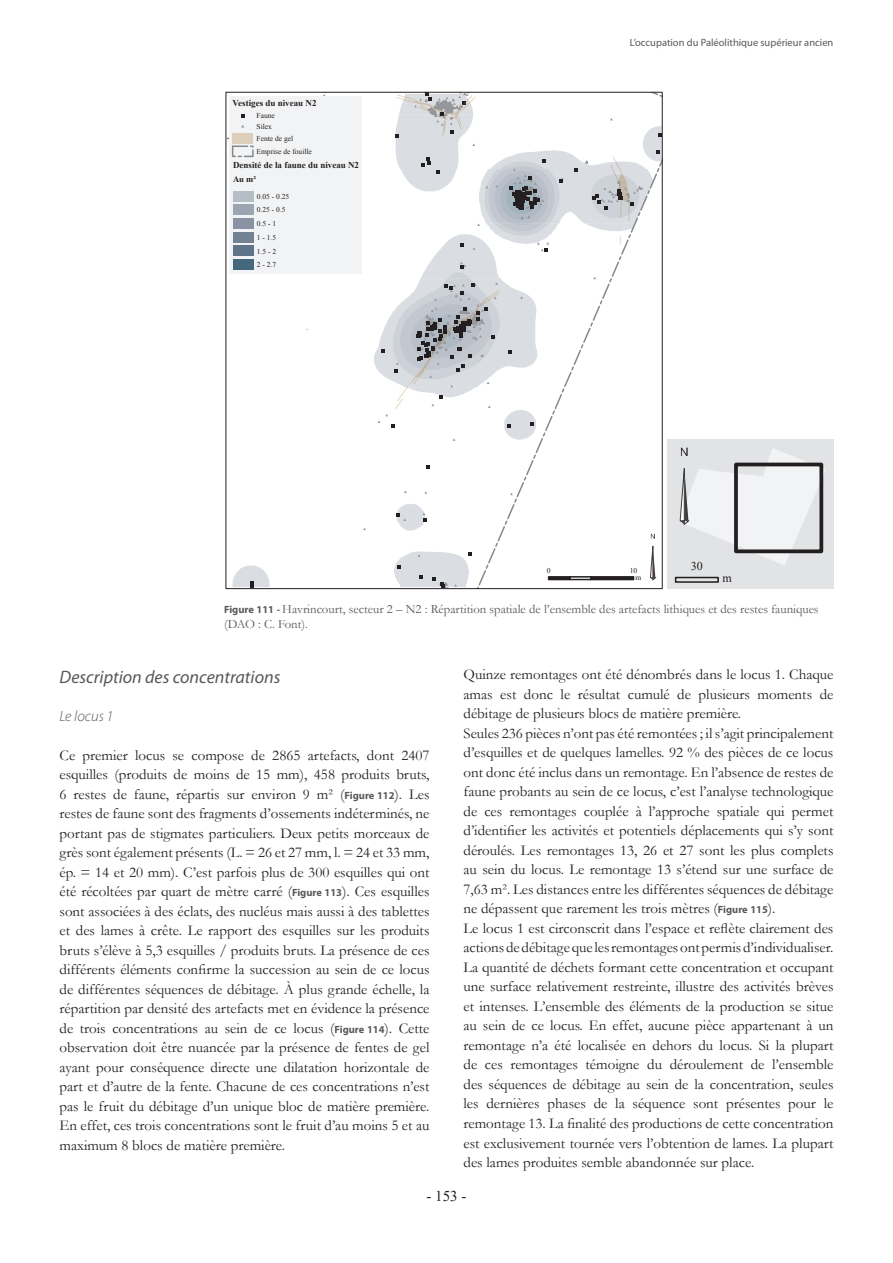
<style>
.page{position:relative;width:893px;height:1263px;background:#fff}
.page>*{position:absolute;margin:0;border:0;box-sizing:border-box;transform-origin:0 0}
.t1{font:italic 18px "Myriad Pro";color:#57585a}
.t2{font:15px/19.5px "Garamond";color:#231f20;text-align:justify}
.t3{font:italic 300 15px "Myriad Pro";color:#57585a}
.t4{font:15px "Times New Roman";color:#231f20}
.t5{font:12.75px/15.3px "Garamond";color:#57585a}
.t6{font:12px "Times New Roman";color:#231f20}
.t7{font:10.5px "Myriad Pro";color:#57585a}
.t8{font:700 9px "Times New Roman";color:#231f20}
.t9{font:700 8.7px "Times New Roman";color:#231f20}
.t10{font:7.5px/13.8px "Times New Roman";color:#231f20}
.s1{font-family:"Myriad Pro";font-weight:700;font-size:10.5px}
.s2{font-family:"Myriad Pro";font-weight:700;font-size:10.5px;color:#57585a}
</style>
<div class="page">
<svg style="left:225px;top:91px;width:438px;height:498px"></svg>
<svg style="left:378px;top:282px;width:133px;height:146px"></svg>
<svg style="left:585px;top:152px;width:58px;height:93px"></svg>
<svg style="left:393px;top:92px;width:86px;height:54px"></svg>
<div style="left:667px;top:439px;width:166px;height:149px;background:#e2e3e5"></div>
<div style="left:675px;top:577px;width:44px;height:6px;border:2px solid #231f20"></div>
<div style="left:229px;top:96px;width:132px;height:177px;background:#f2f3f4"></div>
<svg style="left:241px;top:114px;width:3px;height:4px"></svg>
<div style="left:233px;top:134px;width:20px;height:10px;background:#decfba"></div>
<div style="left:232px;top:146px;width:22px;height:11px;border:2px dashed #86888b"></div>
<div style="left:547px;top:567px;width:94px;height:14px;background:#fff"></div>
<div style="left:548px;top:576px;width:23px;height:4px;border:2px solid #231f20"></div>
<div style="left:569px;top:576px;width:23px;height:4px;border:2px solid #231f20"></div>
<div style="left:590px;top:576px;width:44px;height:4px;border:2px solid #231f20"></div>
<svg style="left:650px;top:534px;width:6px;height:47px"></svg>
<div style="left:233px;top:191px;width:20px;height:10px;background:#b5bec7"></div>
<div style="left:233px;top:205px;width:20px;height:10px;background:#9ba5b2"></div>
<div style="left:233px;top:218px;width:20px;height:10px;background:#8892a2"></div>
<div style="left:233px;top:232px;width:20px;height:10px;background:#738293"></div>
<div style="left:233px;top:246px;width:20px;height:10px;background:#5f7488"></div>
<div style="left:233px;top:260px;width:20px;height:10px;background:#45687d"></div>
<svg style="left:679px;top:448px;width:146px;height:117px"></svg>
<p class="t8" style="left:233px;top:97px;width:85px">Vestiges du niveau N2</p>
<p class="t10" style="left:256px;top:119px;width:17px">Silex</p>
<p class="t10" style="left:256px;top:108px;width:20px">Faune</p>
<p class="t10" style="left:256px;top:132px;width:57px;line-height:12.6px">Fente de gel<br>Emprise de fouille</p>
<p class="t8" style="left:233px;top:159px;width:128px">Densité de la faune du niveau N2</p>
<p class="t9" style="left:233px;top:173px;width:24px">Au m²</p>
<p class="t10" style="left:257px;top:189px;width:34px">0.05 - 0.25<br>0.25 - 0.5<br>0.5 - 1<br>1 - 1.5<br>1.5 - 2<br>2 - 2.7</p>
<p class="t7" style="left:630px;top:36px;width:205px">L’occupation du Paléolithique supérieur ancien</p>
<p class="t10" style="left:547px;top:564px;width:5px">0</p>
<p class="t10" style="left:635px;top:568px;width:7px;line-height:6.1px;text-indent:-6px">10 m</p>
<p class="t6" style="left:691px;top:558px;width:13px">30</p>
<p class="t6" style="left:723px;top:570px;width:11px">m</p>
<p class="t5" style="left:224px;top:601px;width:596px"><span class="s1">Figure 111 -</span> Havrincourt, secteur 2 – N2 : Répartition spatiale de l’ensemble des artefacts lithiques et des restes fauniques (DAO : C. Font).</p>
<p class="t1" style="left:60px;top:666px;width:222px">Description des concentrations</p>
<p class="t3" style="left:60px;top:707px;width:55px">Le locus 1</p>
<p class="t2" style="left:60px;top:745px;width:371px">Ce premier locus se compose de 2865 artefacts, dont 2407 esquilles (produits de moins de 15 mm), 458 produits bruts, 6 restes de faune, répartis sur environ 9 m² (<span class="s2">Figure 112</span>). Les restes de faune sont des fragments d’ossements indéterminés, ne portant pas de stigmates particuliers. Deux petits morceaux de grès sont également présents (L. = 26 et 27 mm, l. = 24 et 33 mm, ép. = 14 et 20 mm). C’est parfois plus de 300 esquilles qui ont été récoltées par quart de mètre carré (<span class="s2">Figure 113</span>). Ces esquilles sont associées à des éclats, des nucléus mais aussi à des tablettes et des lames à crête. Le rapport des esquilles sur les produits bruts s’élève à 5,3 esquilles / produits bruts. La présence de ces différents éléments confirme la succession au sein de ce locus de différentes séquences de débitage. À plus grande échelle, la répartition par densité des artefacts met en évidence la présence de trois concentrations au sein de ce locus (<span class="s2">Figure 114</span>). Cette observation doit être nuancée par la présence de fentes de gel ayant pour conséquence directe une dilatation horizontale de part et d’autre de la fente. Chacune de ces concentrations n’est pas le fruit du débitage d’un unique bloc de matière première.<br>En effet, ces trois concentrations sont le fruit d’au moins 5 et au maximum 8 blocs de matière première.</p>
<p class="t2" style="left:463px;top:665px;width:371px;text-align:left">Quinze remontages ont été dénombrés dans le locus 1. Chaque amas est donc le résultat cumulé de plusieurs moments de débitage de plusieurs blocs de matière première.<br>Seules 236 pièces n’ont pas été remontées ; il s’agit principalement d’esquilles et de quelques lamelles. 92 % des pièces de ce locus ont donc été inclus dans un remontage. En l’absence de restes de faune probants au sein de ce locus, c’est l’analyse technologique de ces remontages couplée à l’approche spatiale qui permet d’identifier les activités et potentiels déplacements qui s’y sont déroulés. Les remontages 13, 26 et 27 sont les plus complets au sein du locus. Le remontage 13 s’étend sur une surface de 7,63 m². Les distances entre les différentes séquences de débitage ne dépassent que rarement les trois mètres (<span class="s2">Figure 115</span>).<br>Le locus 1 est circonscrit dans l’espace et reflète clairement des actions de débitage que les remontages ont permis d’individualiser.<br>La quantité de déchets formant cette concentration et occupant une surface relativement restreinte, illustre des activités brèves et intenses. L’ensemble des éléments de la production se situe au sein de ce locus. En effet, aucune pièce appartenant à un remontage n’a été localisée en dehors du locus. Si la plupart de ces remontages témoigne du déroulement de l’ensemble des séquences de débitage au sein de la concentration, seules les dernières phases de la séquence sont présentes pour le remontage 13. La finalité des productions de cette concentration est exclusivement tournée vers l’obtention de lames. La plupart des lames produites semble abandonnée sur place.</p>
<p class="t4" style="left:426px;top:1185px;width:41px">- 153 -</p>
</div>
